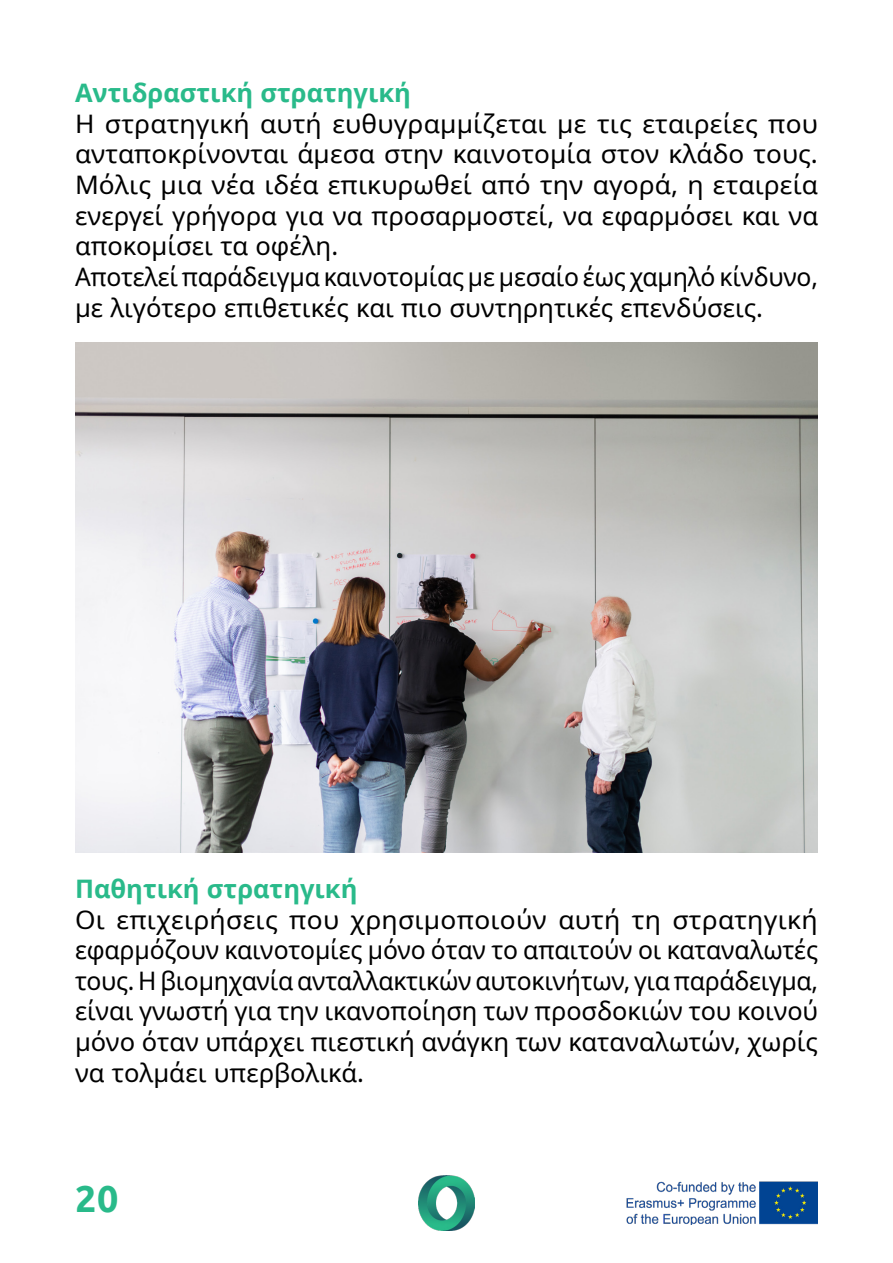
<style>
.page{position:relative;width:893px;height:1263px;background:#fff}
.page>*{position:absolute;margin:0;border:0;box-sizing:border-box;transform-origin:0 0}
.t1{font:700 37.5px "Ubuntu";color:#29ba8a}
.t2{font:25.5px/30.6px "Noto Sans";color:#000}
.t3{font:700 25.5px "Noto Sans";color:#29ba8a}
</style>
<div class="page">
<img style="left:626px;top:1181px;width:192px;height:43px">
<img style="left:419px;top:1175px;width:55px;height:56px">
<img style="left:75px;top:343px;width:743px;height:510px">
<p class="t3" style="left:75px;top:75px;width:338px">Αντιδραστική στρατηγική</p>
<p class="t2" style="left:75px;top:109px;width:745px">Η στρατηγική αυτή ευθυγραμμίζεται με τις εταιρείες που ανταποκρίνονται άμεσα στην καινοτομία στον κλάδο τους.<br>Μόλις μια νέα ιδέα επικυρωθεί από την αγορά, η εταιρεία ενεργεί γρήγορα για να προσαρμοστεί, να εφαρμόσει και να αποκομίσει τα οφέλη.<br>Αποτελεί παράδειγμα καινοτομίας με μεσαίο έως χαμηλό κίνδυνο, με λιγότερο επιθετικές και πιο συντηρητικές επενδύσεις.</p>
<p class="t3" style="left:75px;top:871px;width:284px">Παθητική στρατηγική</p>
<p class="t2" style="left:75px;top:905px;width:745px;text-align:justify">Οι επιχειρήσεις που χρησιμοποιούν αυτή τη στρατηγική εφαρμόζουν καινοτομίες μόνο όταν το απαιτούν οι καταναλωτές τους. Η βιομηχανία ανταλλακτικών αυτοκινήτων, για παράδειγμα, είναι γνωστή για την ικανοποίηση των προσδοκιών του κοινού μόνο όταν υπάρχει πιεστική ανάγκη των καταναλωτών, χωρίς να τολμάει υπερβολικά.</p>
<h1 class="t1" style="left:75px;top:1175px;width:45px">20</h1>
</div>
